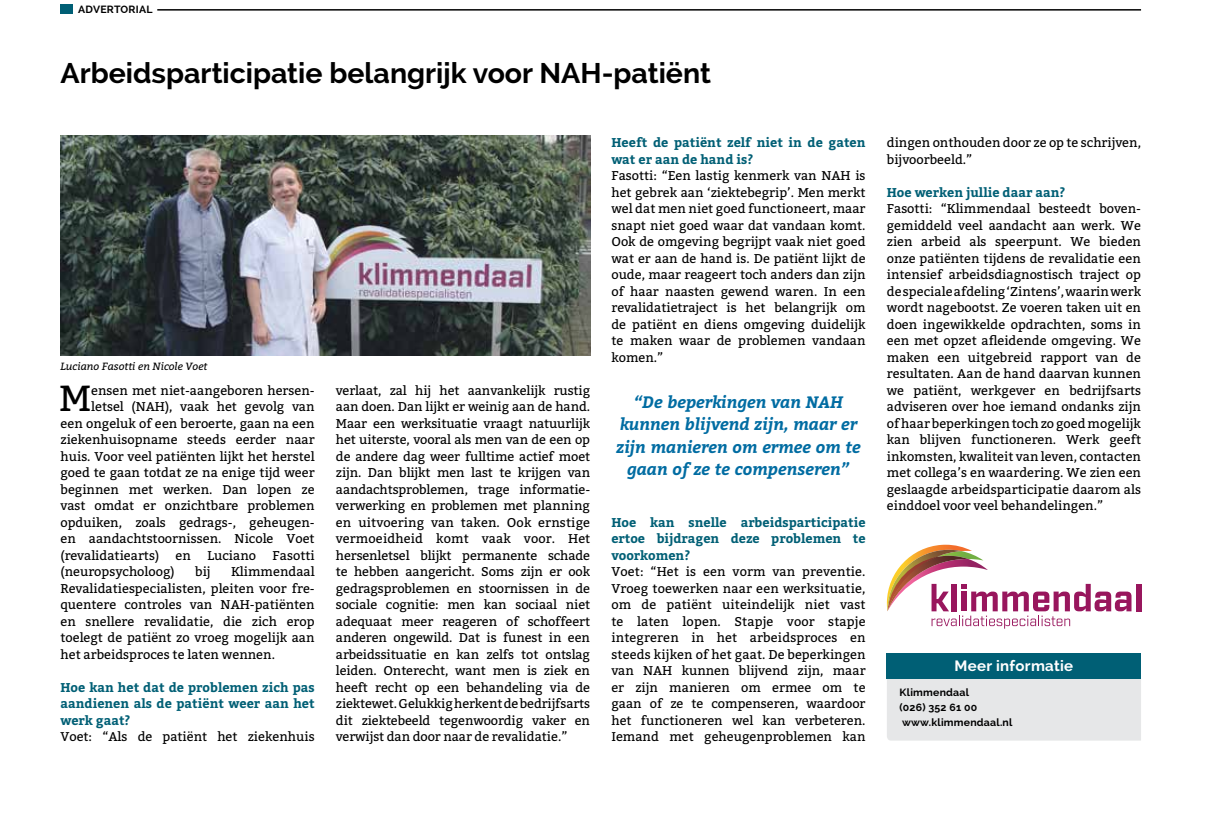
<style>
.page{position:relative;width:1220px;height:821px;background:#fff}
.page>*{position:absolute;margin:0;border:0;box-sizing:border-box;transform-origin:0 0}
.t1{font:36.3px "Bitter";color:#000}
.t2{font:700 28.5px "Raleway";color:#000}
.t3{font:italic 700 16.5px/22.5px "Bitter";color:#006ca2;text-align:center}
.t4{font:700 15px "Raleway";letter-spacing:.02em;color:#fff}
.t5{font:12.75px/16.5px "Bitter";color:#000;text-align:justify}
.t6{font:700 12.75px/16.5px "Bitter";color:#005f75;text-align:justify}
.t7{font:700 10.5px/15px "Raleway";letter-spacing:.02em;color:#000}
.t8{font:italic 10.5px "Bitter";color:#000}
</style>
<div class="page">
<div style="left:60px;top:4px;width:13px;height:9px;background:#005f75"></div>
<hr style="left:157px;top:9px;width:983px;height:2px;background:#000">
<div style="left:886px;top:678px;width:254px;height:62px;background:#e6e7e8"></div>
<div style="left:886px;top:653px;width:254px;height:25px;background:#005f75"></div>
<div style="left:1135px;top:584px;width:5px;height:27px;background:#98165d"></div>
<svg style="left:886px;top:545px;width:245px;height:84px"></svg>
<img style="left:60px;top:135px;width:530px;height:220px">
<p class="t7" style="left:78px;top:2px;width:76px">ADVERTORIAL</p>
<h2 class="t2" style="left:60px;top:57px;width:652px">Arbeidsparticipatie belangrijk voor NAH-patiënt</h2>
<p class="t8" style="left:60px;top:359px;width:148px">Luciano Fasotti en Nicole Voet</p>
<h1 class="t1" style="left:59px;top:372px;width:34px">M</h1>
<p class="t5" style="left:91px;top:381px;width:225px">ensen met niet-aangeboren hersen-</p>
<p class="t5" style="left:91px;top:398px;width:225px">letsel (NAH), vaak het gevolg van</p>
<p class="t5" style="left:60px;top:414px;width:256px">een ongeluk of een beroerte, gaan na een</p>
<p class="t5" style="left:60px;top:431px;width:256px">ziekenhuisopname steeds eerder naar</p>
<p class="t5" style="left:60px;top:447px;width:256px">huis. Voor veel patiënten lijkt het herstel</p>
<p class="t5" style="left:60px;top:464px;width:256px">goed te gaan totdat ze na enige tijd weer</p>
<p class="t5" style="left:60px;top:480px;width:256px">beginnen met werken. Dan lopen ze</p>
<p class="t5" style="left:60px;top:497px;width:256px">vast omdat er onzichtbare problemen</p>
<p class="t5" style="left:60px;top:513px;width:256px">opduiken, zoals gedrags-, geheugen-</p>
<p class="t5" style="left:60px;top:530px;width:256px">en aandachtstoornissen. Nicole Voet</p>
<p class="t5" style="left:60px;top:546px;width:100px">(revalidatiearts)</p>
<p class="t5" style="left:176px;top:546px;width:17px">en</p>
<p class="t5" style="left:207px;top:546px;width:50px">Luciano</p>
<p class="t5" style="left:272px;top:546px;width:44px">Fasotti</p>
<p class="t5" style="left:60px;top:563px;width:116px">(neuropsycholoog)</p>
<p class="t5" style="left:195px;top:563px;width:17px">bij</p>
<p class="t5" style="left:60px;top:563px;width:256px;text-indent:171px">Klimmendaal Revalidatiespecialisten, pleiten voor fre&shy;quentere controles van NAH-patiënten en snellere revalidatie, die zich erop toelegt de patiënt zo vroeg mogelijk aan het arbeidsproces te laten wennen.</p>
<p class="t6" style="left:60px;top:678px;width:256px">Hoe kan het dat de problemen zich pas aandienen als de patiënt weer aan het werk gaat?</p>
<p class="t5" style="left:60px;top:728px;width:256px">Voet: “Als de patiënt het ziekenhuis</p>
<p class="t5" style="left:336px;top:381px;width:256px">verlaat, zal hij het aanvankelijk rustig aan doen. Dan lijkt er weinig aan de hand.<br>Maar een werksituatie vraagt natuurlijk het uiterste, vooral als men van de een op de andere dag weer fulltime actief moet zijn. Dan blijkt men last te krijgen van aandachtsproblemen, trage informatie&shy;verwerking en problemen met planning en uitvoering van taken. Ook ernstige vermoeidheid komt vaak voor. Het hersenletsel blijkt permanente schade te hebben aangericht. Soms zijn er ook gedragsproblemen en stoornissen in de sociale cognitie: men kan sociaal niet adequaat meer reageren of schoffeert anderen ongewild. Dat is funest in een arbeidssituatie en kan zelfs tot ontslag leiden. Onterecht, want men is ziek en heeft recht op een behandeling via de ziektewet. Gelukkig herkent de bedrijfsarts dit ziektebeeld tegenwoordig vaker en verwijst dan door naar de revalidatie.”</p>
<p class="t6" style="left:611px;top:134px;width:256px">Heeft de patiënt zelf niet in de gaten wat er aan de hand is?</p>
<p class="t5" style="left:611px;top:167px;width:256px">Fasotti: “Een lastig kenmerk van NAH is het gebrek aan ‘ziektebegrip’. Men merkt wel dat men niet goed functioneert, maar snapt niet goed waar dat vandaan komt.<br>Ook de omgeving begrijpt vaak niet goed wat er aan de hand is. De patiënt lijkt de oude, maar reageert toch anders dan zijn of haar naasten gewend waren. In een revalidatietraject is het belangrijk om de patiënt en diens omgeving duidelijk te maken waar de problemen vandaan komen.”</p>
<p class="t3" style="left:616px;top:390px;width:246px">“De beperkingen van NAH kunnen blijvend zijn, maar er zijn manieren om ermee om te gaan of ze te compenseren”</p>
<p class="t6" style="left:611px;top:513px;width:256px">Hoe kan snelle arbeidsparticipatie ertoe bijdragen deze problemen te voorkomen?</p>
<p class="t5" style="left:611px;top:563px;width:256px">Voet: “Het is een vorm van preventie.<br>Vroeg toewerken naar een werksituatie, om de patiënt uiteindelijk niet vast te laten lopen. Stapje voor stapje integreren in het arbeidsproces en steeds kijken of het gaat. De beperkingen van NAH kunnen blijvend zijn, maar er zijn manieren om ermee om te gaan of ze te compenseren, waardoor het functioneren wel kan verbeteren.<br>Iemand met geheugenproblemen kan</p>
<p class="t5" style="left:886px;top:134px;width:256px">dingen onthouden door ze op te schrijven, bijvoorbeeld.”</p>
<p class="t6" style="left:886px;top:183px;width:180px">Hoe werken jullie daar aan?</p>
<p class="t5" style="left:886px;top:200px;width:256px">Fasotti: “Klimmendaal besteedt boven&shy;gemiddeld veel aandacht aan werk. We zien arbeid als speerpunt. We bieden onze patiënten tijdens de revalidatie een intensief arbeidsdiagnostisch traject op de speciale afdeling ‘Zintens’, waarin werk wordt nagebootst. Ze voeren taken uit en doen ingewikkelde opdrachten, soms in een met opzet afleidende omgeving. We maken een uitgebreid rapport van de resultaten. Aan de hand daarvan kunnen we patiënt, werkgever en bedrijfsarts adviseren over hoe iemand ondanks zijn of haar beperkingen toch zo goed mogelijk kan blijven functioneren. Werk geeft inkomsten, kwaliteit van leven, contacten met collega’s en waardering. We zien een geslaagde arbeidsparticipatie daarom als einddoel voor veel behandelingen.”</p>
<p class="t4" style="left:954px;top:657px;width:120px">Meer informatie</p>
<p class="t7" style="left:899px;top:685px;width:114px">Klimmendaal<br>(026) 352 61 00 www.klimmendaal.nl</p>
</div>
